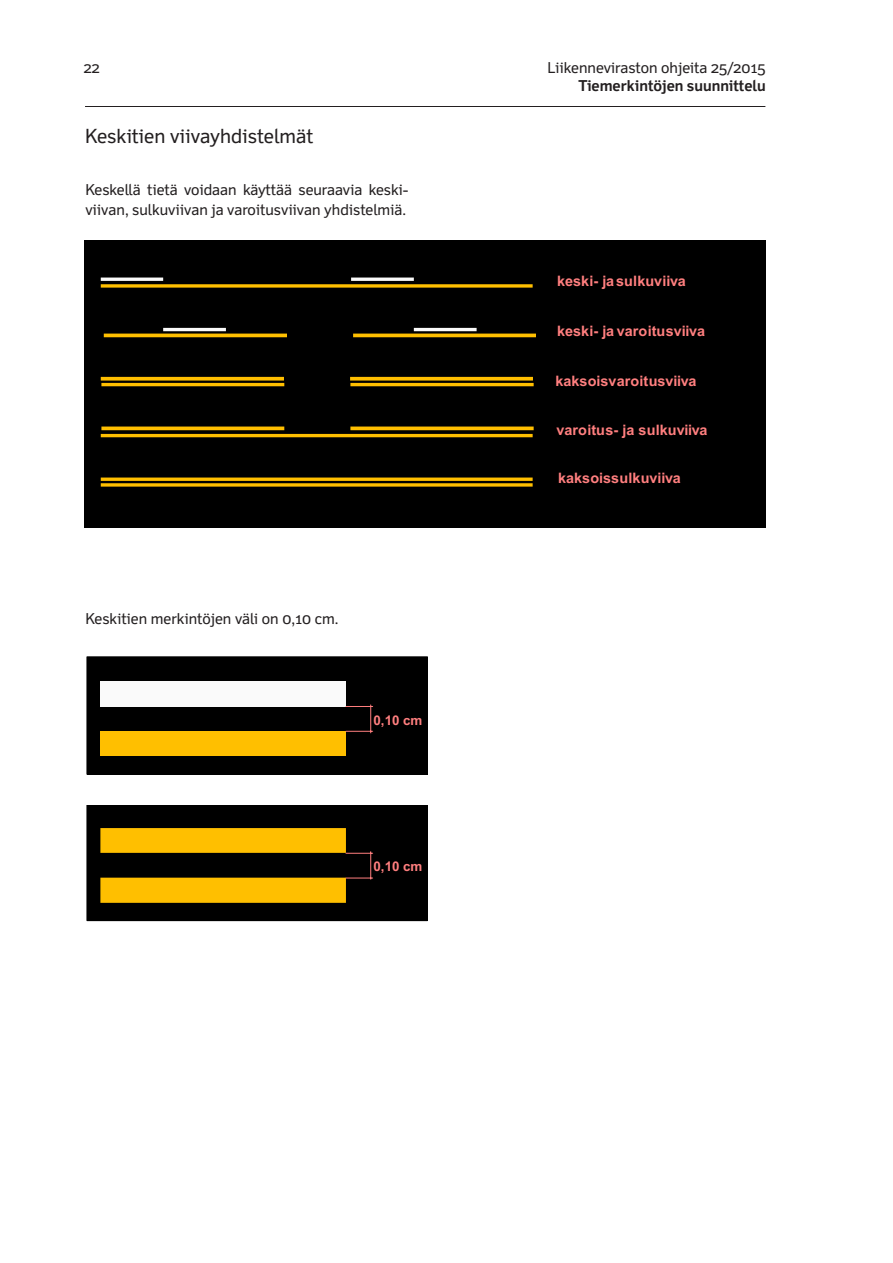
<style>
.page{position:relative;width:893px;height:1263px;background:#fff}
.page>*{position:absolute;margin:0;border:0;box-sizing:border-box;transform-origin:0 0}
.Väliotsikko{font:19.5px "Felbridge Pro Regular 2";color:#231f20}
.Leipäteksti{font:15px/19.5px "Felbridge Pro Regular 2";color:#231f20}
.t1{font:15px "Felbridge Pro Bold 16";color:#231f20}
.t2{font:700 14.4px "Arial";color:#ff7f7f}
.t3{font:700 13.35px "Arial";letter-spacing:-.005em;color:#ff7f7f}
.t4{font:700 11.4px "Arial";color:#ff7f7f}
</style>
<div class="page">
<hr style="left:85px;top:106px;width:680px;height:1px;background:#231f20">
<div style="left:84px;top:241px;width:681px;height:287px;background:#000"></div>
<hr style="left:353px;top:334px;width:183px;height:3px;background:#ffbf00">
<hr style="left:104px;top:334px;width:183px;height:3px;background:#ffbf00">
<svg style="left:350px;top:426px;width:184px;height:4px"></svg>
<svg style="left:101px;top:426px;width:183px;height:4px"></svg>
<hr style="left:350px;top:383px;width:184px;height:3px;background:#ffbf00">
<svg style="left:350px;top:377px;width:183px;height:4px"></svg>
<hr style="left:101px;top:383px;width:183px;height:3px;background:#ffbf00">
<svg style="left:101px;top:377px;width:183px;height:4px"></svg>
<svg style="left:101px;top:477px;width:432px;height:4px;background:#d6a000"></svg>
<svg style="left:101px;top:483px;width:432px;height:4px;background:#d6a000"></svg>
<hr style="left:101px;top:434px;width:432px;height:3px;background:#ffbf00">
<svg style="left:101px;top:284px;width:432px;height:4px;background:#d6a000"></svg>
<hr style="left:351px;top:278px;width:63px;height:3px;background:#fafafa">
<hr style="left:101px;top:278px;width:62px;height:3px;background:#fafafa">
<hr style="left:414px;top:328px;width:63px;height:3px;background:#fafafa">
<hr style="left:163px;top:328px;width:63px;height:3px;background:#fafafa">
<div style="left:87px;top:804px;width:340px;height:116px;background:#000"></div>
<div style="left:86px;top:803px;width:342px;height:118px;border:1px solid #000"></div>
<svg style="left:100px;top:828px;width:273px;height:75px"></svg>
<div style="left:0;top:642px;width:631px;height:162px;background:#fff"></div>
<div style="left:87px;top:657px;width:340px;height:117px;background:#000"></div>
<div style="left:86px;top:656px;width:342px;height:119px;border:1px solid #000"></div>
<div style="left:100px;top:731px;width:246px;height:25px;background:#ffbf00"></div>
<div style="left:100px;top:681px;width:246px;height:25px;background:#fafafa"></div>
<svg style="left:346px;top:705px;width:27px;height:28px"></svg>
<p class="Leipäteksti" style="left:84px;top:58px;width:17px">22</p>
<p class="Leipäteksti" style="left:547px;top:58px;width:220px">Liikenneviraston ohjeita 25/2015</p>
<p class="t1" style="left:579px;top:77px;width:189px">Tiemerkintöjen suunnittelu</p>
<p class="Väliotsikko" style="left:85px;top:124px;width:230px">Keskitien viivayhdistelmät</p>
<p class="Leipäteksti" style="left:85px;top:180px;width:325px">Keskellä tietä voidaan käyttää seuraavia keski&shy;viivan, sulkuviivan ja varoitusviivan yhdistelmiä.</p>
<p class="Leipäteksti" style="left:85px;top:609px;width:255px">Keskitien merkintöjen väli on 0,10 cm.</p>
<p class="t3" style="left:373px;top:711px;width:50px">0,10 cm</p>
<p class="t4" style="left:406px;top:856px;width:43px">0,10 cm</p>
<p class="t3" style="left:373px;top:858px;width:50px">0,10 cm</p>
<p class="t2" style="left:557px;top:271px;width:130px">keski- jasulkuviiva</p>
<p class="t2" style="left:557px;top:321px;width:149px">keski- ja varoitusviiva</p>
<p class="t2" style="left:555px;top:372px;width:143px">kaksoisvaroitusviiva</p>
<p class="t2" style="left:556px;top:421px;width:152px">varoitus- ja sulkuviiva</p>
<p class="t2" style="left:558px;top:469px;width:124px">kaksoissulkuviiva</p>
</div>
